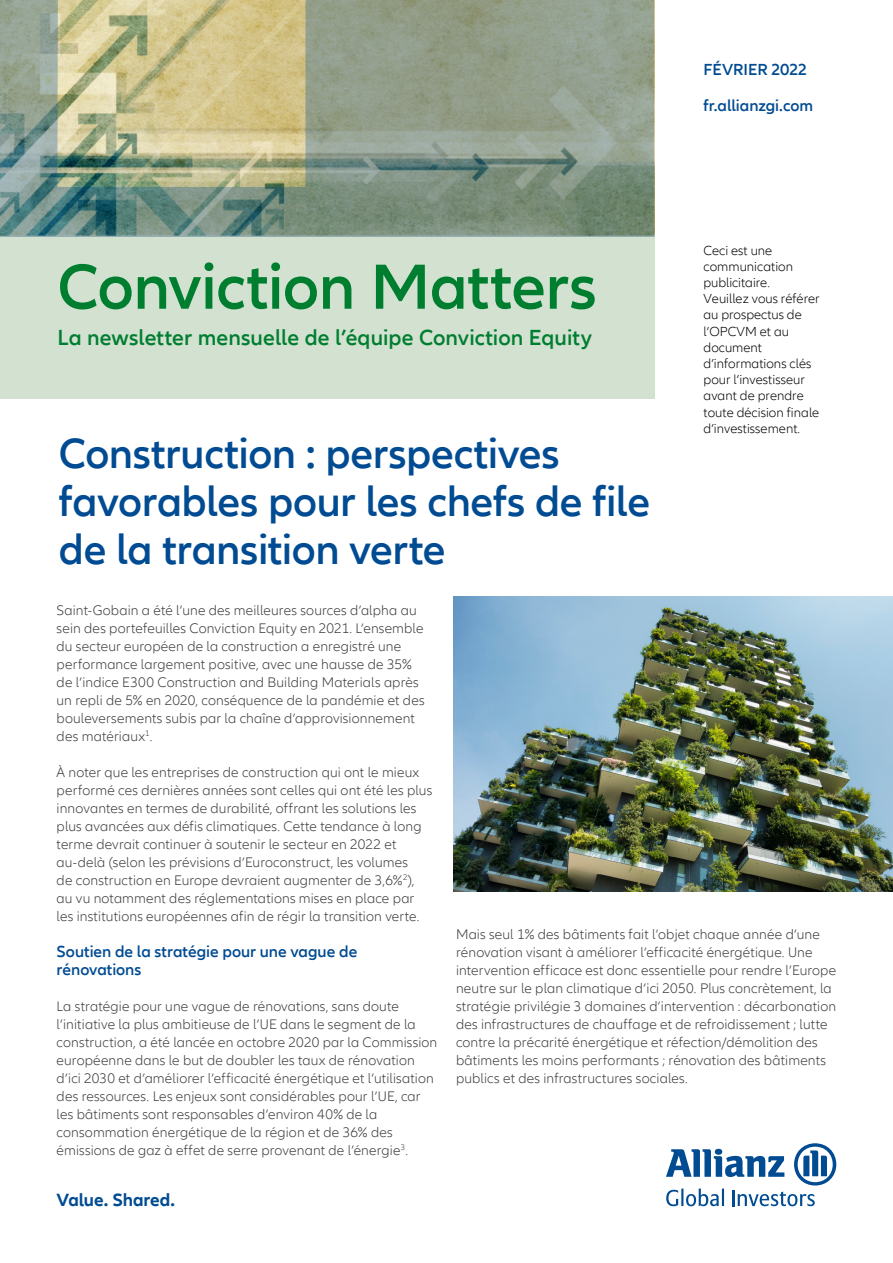
<style>
.page{position:relative;width:893px;height:1263px;background:#fff}
.page>*{position:absolute;margin:0;border:0;box-sizing:border-box;transform-origin:0 0}
.t1{font:600 66px "Allianz Neo";letter-spacing:-.01em;color:#007e30}
.t2{font:600 43.5px/48px "Allianz Neo";letter-spacing:-.01em;color:#004b92}
.t3{font:600 22.5px "Allianz Neo";letter-spacing:.005em;color:#007e30}
.t4{font:700 18.3px "Allianz Neo";letter-spacing:-.005em;color:#004b92}
.t5{font:600 16.5px/18px "Allianz Neo";color:#004b92}
.t6{font:300 14.25px/18px "Allianz Neo";letter-spacing:.01em;color:#3b3b3a}
.t7{font:300 13.5px/16.2px "Allianz Neo";letter-spacing:.005em;color:#000}
</style>
<div class="page">
<div style="left:0;top:237px;width:654px;height:162px;background:#d2e1d0"></div>
<svg style="left:0;top:0;width:654px;height:237px;background:#98a289"></svg>
<img style="left:454px;top:597px;width:439px;height:294px">
<svg style="left:666px;top:1143px;width:170px;height:63px"></svg>
<h1 class="t1" style="left:57px;top:249px;width:541px">Conviction Matters</h1>
<h3 class="t3" style="left:57px;top:324px;width:536px">La newsletter mensuelle de l’équipe Conviction Equity</h3>
<h2 class="t2" style="left:59px;top:430px;width:593px">Construction : perspectives favorables pour les chefs de file de la transition verte</h2>
<p class="t5" style="left:703px;top:52px;width:111px;line-height:36px">FÉVRIER 2022 fr.allianzgi.com</p>
<p class="t7" style="left:703px;top:242px;width:118px">Ceci est une communication publicitaire.<br>Veuillez vous référer au prospectus de l’OPCVM et au document d’informations clés pour l’investisseur avant de prendre toute décision finale d’investissement.</p>
<p class="t6" style="left:57px;top:601px;width:370px">Saint-Gobain a été l’une des meilleures sources d’alpha au sein des portefeuilles Conviction Equity en 2021. L’ensemble du secteur européen de la construction a enregistré une performance largement positive, avec une hausse de 35% de l’indice E300 Construction and Building Materials après un repli de 5% en 2020, conséquence de la pandémie et des bouleversements subis par la chaîne d’approvisionnement des matériaux<sup>1</sup>.</p>
<p class="t6" style="left:57px;top:763px;width:377px">À noter que les entreprises de construction qui ont le mieux performé ces dernières années sont celles qui ont été les plus innovantes en termes de durabilité, offrant les solutions les plus avancées aux défis climatiques. Cette tendance à long terme devrait continuer à soutenir le secteur en 2022 et au-delà (selon les prévisions d’Euroconstruct, les volumes<br>de construction en Europe devraient augmenter de 3,6%<sup>2</sup>), au vu notamment des réglementations mises en place par les institutions européennes afin de régir la transition verte.</p>
<p class="t5" style="left:57px;top:943px;width:302px">Soutien de la stratégie pour une vague de rénovations</p>
<p class="t6" style="left:57px;top:997px;width:382px">La stratégie pour une vague de rénovations, sans doute l’initiative la plus ambitieuse de l’UE dans le segment de la construction, a été lancée en octobre 2020 par la Commission européenne dans le but de doubler les taux de rénovation d’ici 2030 et d’améliorer l’efficacité énergétique et l’utilisation des ressources. Les enjeux sont considérables pour l’UE, car les bâtiments sont responsables d’environ 40% de la consommation énergétique de la région et de 36% des émissions de gaz à effet de serre provenant de l’énergie<sup>3</sup>.</p>
<p class="t4" style="left:57px;top:1189px;width:120px">Value. Shared.</p>
<p class="t6" style="left:456px;top:925px;width:382px">Mais seul 1% des bâtiments fait l’objet chaque année d’une rénovation visant à améliorer l’efficacité énergétique. Une intervention efficace est donc essentielle pour rendre l’Europe neutre sur le plan climatique d’ici 2050. Plus concrètement, la stratégie privilégie 3 domaines d’intervention : décarbonation des infrastructures de chauffage et de refroidissement ; lutte contre la précarité énergétique et réfection/démolition des bâtiments les moins performants ; rénovation des bâtiments publics et des infrastructures sociales.</p>
</div>
